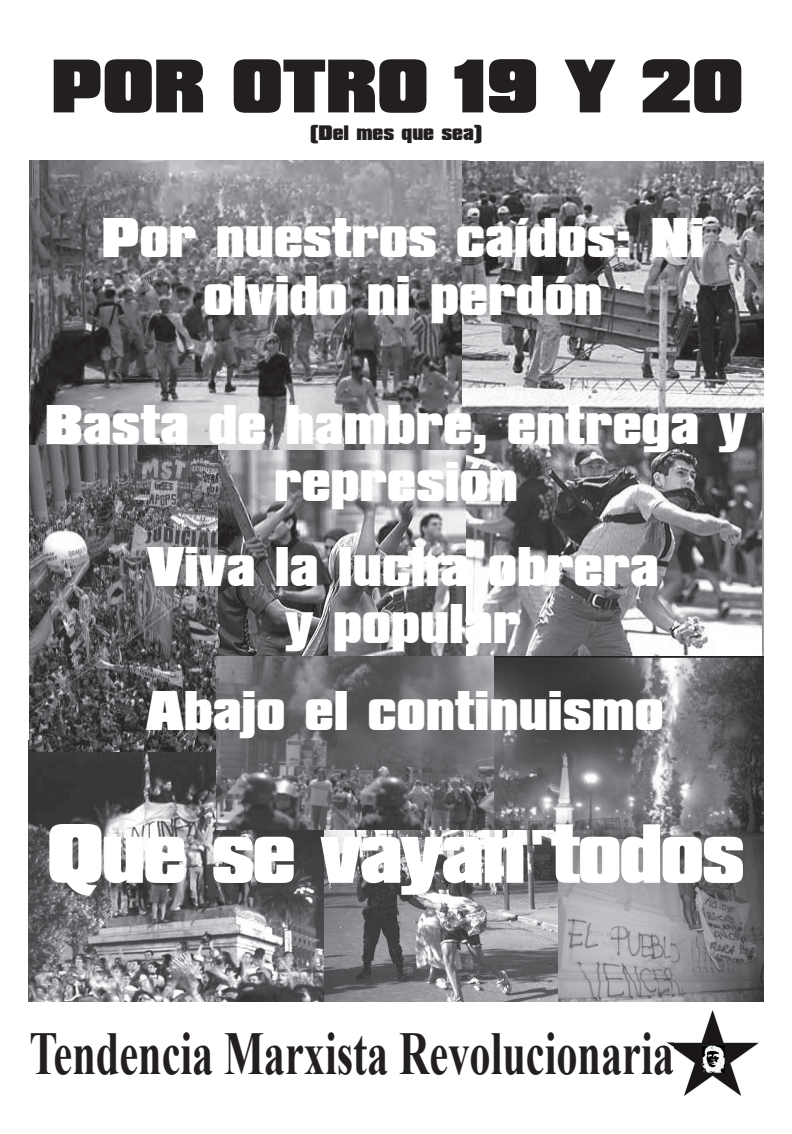
<style>
.page{position:relative;width:792px;height:1134px;background:#fff}
.page>*{position:absolute;margin:0;border:0;box-sizing:border-box;transform-origin:0 0}
.t1{font:900 72px "Compacta BT";letter-spacing:-.03em;color:#fff}
.t2{font:900 65px "Compacta BT";color:#231f20}
.t3{font:700 60.8px "Times New Roman";color:#231f20;scale:.7 1}
.t4{font:900 48px/57.6px "Compacta BT";color:#fff;text-align:center}
.t5{font:900 18px "Compacta BT";color:#231f20}
</style>
<div class="page">
<img style="left:28px;top:740px;width:305px;height:261px">
<img style="left:218px;top:449px;width:248px;height:207px">
<img style="left:29px;top:160px;width:439px;height:289px">
<img style="left:463px;top:161px;width:301px;height:252px">
<img style="left:466px;top:413px;width:297px;height:243px">
<img style="left:29px;top:445px;width:189px;height:306px">
<img style="left:494px;top:656px;width:270px;height:183px">
<img style="left:216px;top:656px;width:278px;height:173px">
<img style="left:324px;top:830px;width:243px;height:171px">
<img style="left:558px;top:839px;width:206px;height:162px">
<img style="left:673px;top:1010px;width:86px;height:86px">
<img style="left:666px;top:1042px;width:7px;height:33px">
<h2 class="t2" style="left:51px;top:47px;width:694px">POR OTRO 19 Y 20</h2>
<p class="t5" style="left:310px;top:122px;width:174px">(Del mes que sea)</p>
<p class="t4" style="left:102px;top:210px;width:604px">Por nuestros caídos: Ni olvido ni perdón</p>
<p class="t4" style="left:45px;top:396px;width:704px">Basta de hambre, entrega y represión</p>
<p class="t4" style="left:147px;top:538px;width:513px">Viva la lucha obrera y popular</p>
<p class="t4" style="left:146px;top:682px;width:519px">Abajo el continuismo</p>
<h1 class="t1" style="left:47px;top:810px;width:699px">Que se vayan todos</h1>
<p class="t3" style="left:29px;top:1012px;width:922px">Tendencia Marxista Revolucionaria</p>
</div>
